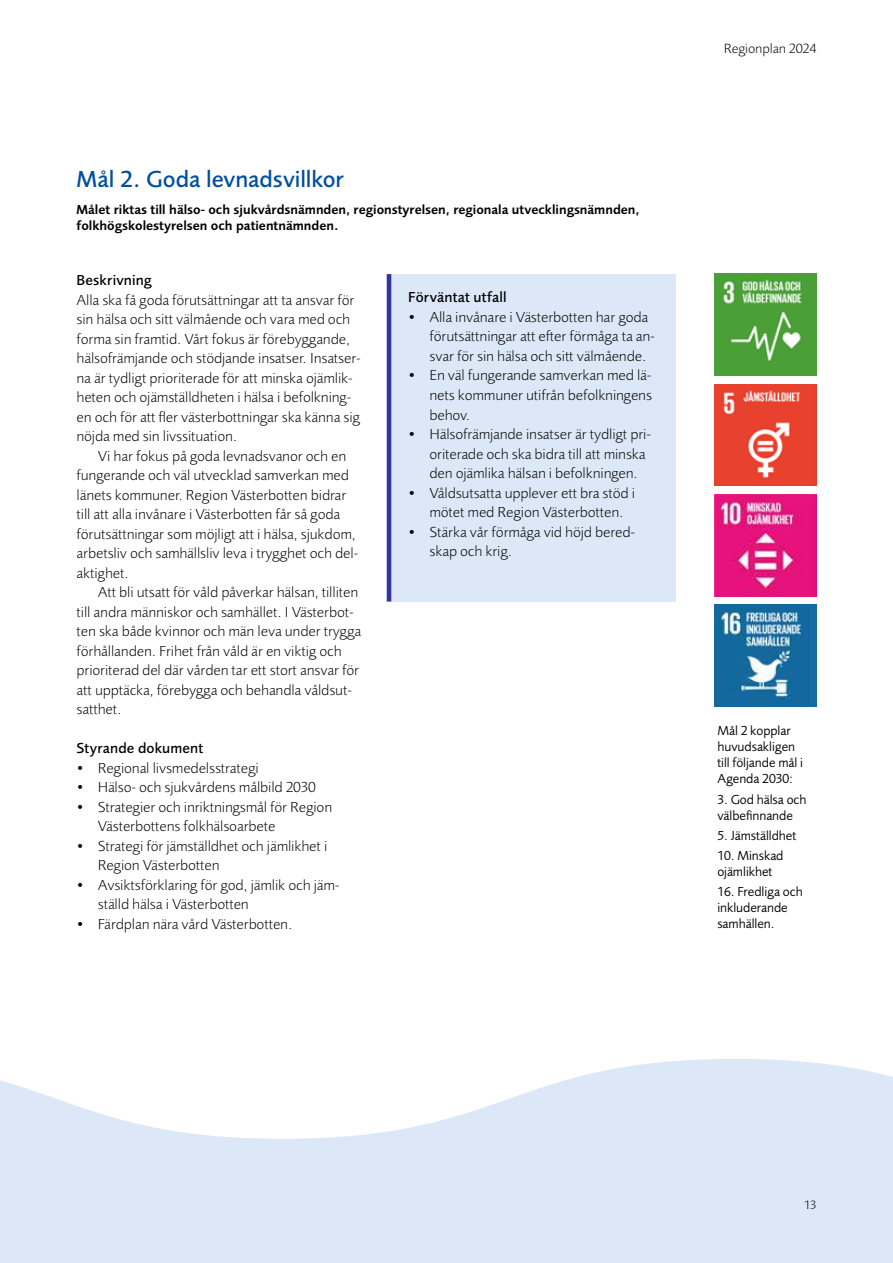
<style>
.page{position:relative;width:893px;height:1263px;background:#fff}
.page>*{position:absolute;margin:0;border:0;box-sizing:border-box;transform-origin:0 0}
.t1{font:500 24px "Foundry Sans OT2";color:#004f9f}
.t2{font:300 15px/19.5px "Foundry Sans OT2";color:#000}
.t3{font:500 15px "Foundry Sans OT2";letter-spacing:.01em;color:#000}
.t4{font:300 13.8px "Foundry Sans OT2";color:#000}
.t5{font:13.5px/16.2px "Foundry Sans OT2";letter-spacing:-.005em;color:#000}
.t6{font:600 13.5px/16.5px "Foundry Sans OT2";color:#000}
.t7{font:300 12.45px "Foundry Sans OT2";color:#000}
</style>
<div class="page">
<img style="left:714px;top:274px;width:102px;height:102px">
<img style="left:715px;top:384px;width:101px;height:102px">
<img style="left:714px;top:494px;width:102px;height:102px">
<img style="left:714px;top:604px;width:102px;height:102px">
<div style="left:387px;top:274px;width:289px;height:327px;background:#dce8f7"></div>
<hr style="left:387px;top:274px;width:4px;height:327px;background:#339">
<svg style="left:0;top:1059px;width:893px;height:204px;fill:#dce8f7"></svg>
<h1 class="t1" style="left:77px;top:161px;width:269px">Mål 2. Goda levnadsvillkor</h1>
<p class="t6" style="left:77px;top:200px;width:564px">Målet riktas till hälso- och sjukvårdsnämnden, regionstyrelsen, regionala utvecklingsnämnden, folkhögskolestyrelsen och patientnämnden.</p>
<p class="t3" style="left:77px;top:269px;width:77px">Beskrivning</p>
<p class="t2" style="left:77px;top:289px;width:286px">Alla ska få goda förutsättningar att ta ansvar för sin hälsa och sitt välmående och vara med och forma sin framtid. Vårt fokus är förebyggande, hälsofrämjande och stödjande insatser. Insatser&shy;na är tydligt prioriterade för att minska ojämlik&shy;heten och ojämställdheten i hälsa i befolkning&shy;en och för att fler västerbottningar ska känna sig nöjda med sin livssituation.</p>
<p class="t2" style="left:77px;top:445px;width:283px;text-indent:21px">Vi har fokus på goda levnadsvanor och en fungerande och väl utvecklad samverkan med länets kommuner. Region Västerbotten bidrar till att alla invånare i Västerbotten får så goda förutsättningar som möjligt att i hälsa, sjukdom, arbetsliv och samhällsliv leva i trygghet och del&shy;aktighet.</p>
<p class="t2" style="left:77px;top:581px;width:286px;text-indent:21px">Att bli utsatt för våld påverkar hälsan, tilliten till andra människor och samhället. I Västerbot&shy;ten ska både kvinnor och män leva under trygga förhållanden. Frihet från våld är en viktig och prioriterad del där vården tar ett stort ansvar för att upptäcka, förebygga och behandla våldsut&shy;satthet.</p>
<p class="t3" style="left:77px;top:737px;width:128px">Styrande dokument</p>
<p class="t2" style="left:77px;top:757px;width:184px">• Regional livsmedelsstrategi</p>
<p class="t2" style="left:77px;top:776px;width:241px">• Hälso- och sjukvårdens målbild 2030</p>
<p class="t2" style="left:98px;top:796px;width:236px;text-indent:-21px">• Strategier och inriktningsmål för Region<br>Västerbottens folkhälsoarbete</p>
<p class="t2" style="left:98px;top:835px;width:231px;text-indent:-21px">• Strategi för jämställdhet och jämlikhet i<br>Region Västerbotten</p>
<p class="t2" style="left:98px;top:874px;width:243px;text-indent:-21px">• Avsiktsförklaring för god, jämlik och jäm&shy;ställd hälsa i Västerbotten</p>
<p class="t2" style="left:77px;top:913px;width:217px">• Färdplan nära vård Västerbotten.</p>
<p class="t3" style="left:408px;top:286px;width:100px">Förväntat utfall</p>
<p class="t2" style="left:429px;top:306px;width:227px;text-indent:-21px">• Alla invånare i Västerbotten har goda förutsättningar att efter förmåga ta an&shy;svar för sin hälsa och sitt välmående.</p>
<p class="t2" style="left:429px;top:365px;width:224px;text-align:justify;text-indent:-21px">• En väl fungerande samverkan med lä&shy;nets kommuner utifrån befolkningens behov.</p>
<p class="t2" style="left:429px;top:423px;width:223px;text-indent:-21px">• Hälsofrämjande insatser är tydligt pri&shy;oriterade och ska bidra till att minska den ojämlika hälsan i befolkningen.</p>
<p class="t2" style="left:429px;top:482px;width:207px;text-indent:-21px">• Våldsutsatta upplever ett bra stöd i mötet med Region Västerbotten.</p>
<p class="t2" style="left:429px;top:521px;width:207px;text-indent:-21px">• Stärka vår förmåga vid höjd bered&shy;skap och krig.</p>
<p class="t4" style="left:724px;top:38px;width:94px">Regionplan 2024</p>
<p class="t5" style="left:717px;top:721px;width:87px">Mål 2 kopplar huvudsakligen till följande mål i<br>Agenda 2030:</p>
<p class="t5" style="left:717px;top:790px;width:91px">3. God hälsa och välbefinnande</p>
<p class="t5" style="left:717px;top:826px;width:80px">5. Jämställdhet</p>
<p class="t5" style="left:717px;top:846px;width:68px">10. Minskad ojämlikhet</p>
<p class="t5" style="left:717px;top:882px;width:87px">16. Fredliga och inkluderande samhällen.</p>
<p class="t7" style="left:804px;top:1195px;width:14px">13</p>
</div>
